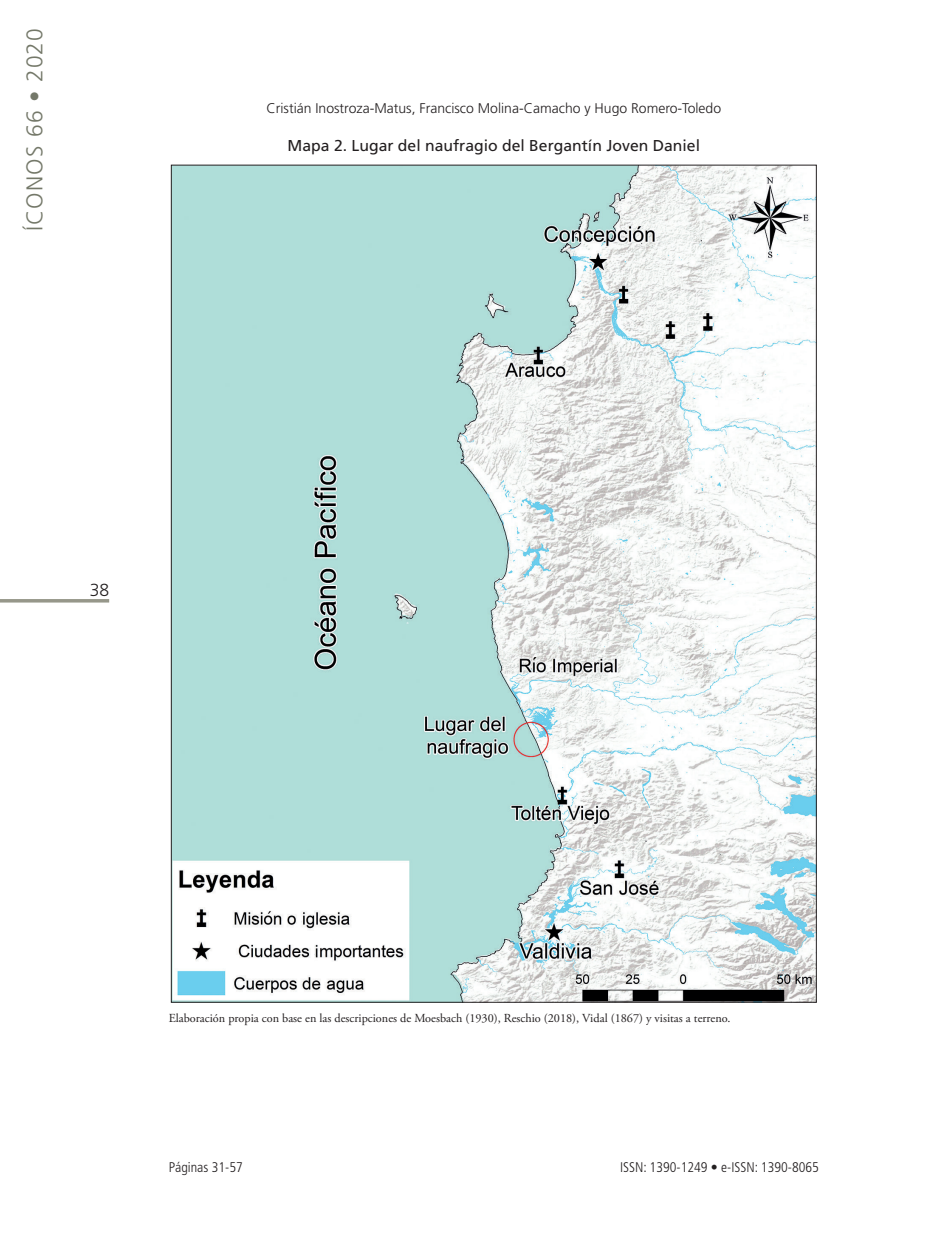
<style>
.page{position:relative;width:943px;height:1241px;background:#fff}
.page>*{position:absolute;margin:0;border:0;box-sizing:border-box;transform-origin:0 0}
.t1{font:300 22.75px "Frutiger";letter-spacing:.05em;color:#747869}
.t2{font:300 17.5px "Frutiger";color:#231f20}
.titulos_graficos{font:15.75px "Frutiger";color:#231f20}
.t3{font:300 14px "Frutiger";color:#231f20}
.t4{font:300 condensed 14px "Frutiger";color:#231f20}
.fuentes_graficos{font:12.25px "Adobe Garamond Pro";color:#231f20}
</style>
<div class="page">
<hr style="left:0;top:599px;width:109px;height:3px;background:#96978a">
<img style="left:173px;top:167px;width:641px;height:833px">
<h1 class="t1" style="left:22px;top:231px;width:204px;rotate:-90deg">ÍCONOS 66 • 2020</h1>
<h2 class="t2" style="left:90px;top:580px;width:21px">38</h2>
<p class="t3" style="left:266px;top:100px;width:456px">Cristián Inostroza-Matus, Francisco Molina-Camacho y Hugo Romero-Toledo</p>
<p class="titulos_graficos" style="left:287px;top:136px;width:414px">Mapa 2. Lugar del naufragio del Bergantín Joven Daniel</p>
<p class="fuentes_graficos" style="left:169px;top:1010px;width:563px">Elaboración propia con base en las descripciones de Moesbach (1930), Reschio (2018), Vidal (1867) y visitas a terreno.</p>
<p class="t4" style="left:169px;top:1158px;width:76px">Páginas 31-57</p>
<p class="t4" style="left:620px;top:1158px;width:200px">ISSN: 1390-1249 • e-ISSN: 1390-8065</p>
</div>
